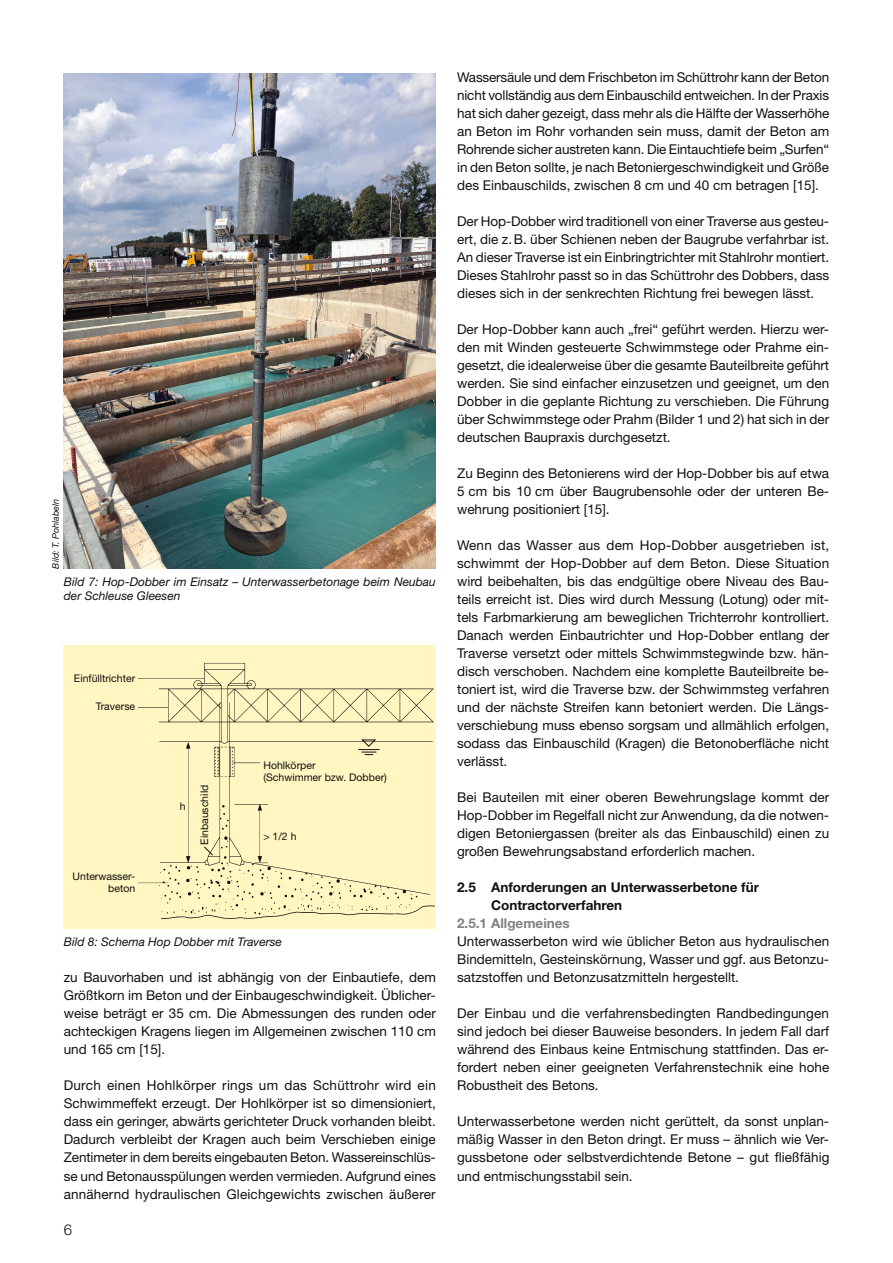
<style>
.page{position:relative;width:893px;height:1263px;background:#fff}
.page>*{position:absolute;margin:0;border:0;box-sizing:border-box;transform-origin:0 0}
.t1{font:300 15px "Helvetica Neue LT Std";color:#11110f}
._3_Fließtext{font:13.5px/18px "Helvetica Neue LT Std";color:#11110f;text-align:justify}
._1_Headline_2{font:700 13.5px/18px "Helvetica Neue LT Std";color:#11110f}
._1_Headline_3{font:700 13.5px "Helvetica Neue LT Std";color:#808281}
._4_Bildunterschrift{font:italic 12px/14.4px "Helvetica Neue LT Std";color:#11110f}
.Bildbeschriftung{font:10.5px "Helvetica Neue LT Std";color:#11110f}
._8_Bildverweis{font:italic 9px "Helvetica Neue LT Std";letter-spacing:-.005em;color:#11110f}
</style>
<div class="page">
<div style="left:64px;top:645px;width:372px;height:283px;background:#fff6c1"></div>
<img style="left:64px;top:73px;width:372px;height:495px">
<img style="left:138px;top:663px;width:296px;height:256px">
<svg style="left:204px;top:846px;width:9px;height:10px"></svg>
<svg style="left:358px;top:739px;width:22px;height:16px"></svg>
<p class="_8_Bildverweis" style="left:50px;top:568px;width:71px;rotate:-90deg">Bild: T. Pohlabeln</p>
<p class="_4_Bildunterschrift" style="left:64px;top:574px;width:374px">Bild 7: Hop-Dobber im Einsatz – Unterwasserbetonage beim Neubau der Schleuse Gleesen</p>
<p class="Bildbeschriftung" style="left:74px;top:672px;width:63px">Einfülltrichter</p>
<p class="Bildbeschriftung" style="left:96px;top:700px;width:41px">Traverse</p>
<p class="Bildbeschriftung" style="left:73px;top:870px;width:64px">Unterwasser-</p>
<p class="Bildbeschriftung" style="left:108px;top:882px;width:29px">beton</p>
<p class="Bildbeschriftung" style="left:180px;top:800px;width:7px">h</p>
<p class="Bildbeschriftung" style="left:198px;top:845px;width:61px;rotate:-90deg">Einbauschild</p>
<p class="Bildbeschriftung" style="left:263px;top:759px;width:54px">Hohlkörper</p>
<p class="Bildbeschriftung" style="left:263px;top:771px;width:125px">(Schwimmer bzw. Dobber)</p>
<p class="Bildbeschriftung" style="left:263px;top:830px;width:35px">&gt; 1/2 h</p>
<p class="_4_Bildunterschrift" style="left:64px;top:934px;width:220px">Bild 8: Schema Hop Dobber mit Traverse</p>
<p class="_3_Fließtext" style="left:64px;top:968px;width:374px">zu Bauvorhaben und ist abhängig von der Einbautiefe, dem Größtkorn im Beton und der Einbaugeschwindigkeit. Üblicher&shy;weise beträgt er 35 cm. Die Abmessungen des runden oder achteckigen Kragens liegen im Allgemeinen zwischen 110 cm und 165 cm [15].</p>
<p class="_3_Fließtext" style="left:64px;top:1076px;width:374px">Durch einen Hohlkörper rings um das Schüttrohr wird ein Schwimmeffekt erzeugt. Der Hohlkörper ist so dimensioniert, dass ein geringer, abwärts gerichteter Druck vorhanden bleibt.<br>Dadurch verbleibt der Kragen auch beim Verschieben einige Zentimeter in dem bereits eingebauten Beton. Wassereinschlüs&shy;se und Betonausspülungen werden vermieden. Aufgrund eines annähernd hydraulischen Gleichgewichts zwischen äußerer</p>
<p class="t1" style="left:64px;top:1220px;width:10px">6</p>
<p class="_3_Fließtext" style="left:457px;top:68px;width:374px">Wassersäule und dem Frischbeton im Schüttrohr kann der Beton nicht vollständig aus dem Einbauschild entweichen. In der Praxis hat sich daher gezeigt, dass mehr als die Hälfte der Wasserhöhe an Beton im Rohr vorhanden sein muss, damit der Beton am Rohrende sicher austreten kann. Die Eintauchtiefe beim „Surfen“ in den Beton sollte, je nach Betoniergeschwindigkeit und Größe des Einbauschilds, zwischen 8 cm und 40 cm betragen [15].</p>
<p class="_3_Fließtext" style="left:457px;top:212px;width:374px">Der Hop-Dobber wird traditionell von einer Traverse aus gesteu&shy;ert, die z.B. über Schienen neben der Baugrube verfahrbar ist.<br>An dieser Traverse ist ein Einbringtrichter mit Stahlrohr montiert.<br>Dieses Stahlrohr passt so in das Schüttrohr des Dobbers, dass dieses sich in der senkrechten Richtung frei bewegen lässt.</p>
<p class="_3_Fließtext" style="left:457px;top:320px;width:374px">Der Hop-Dobber kann auch „frei“ geführt werden. Hierzu wer&shy;den mit Winden gesteuerte Schwimmstege oder Prahme ein&shy;gesetzt, die idealerweise über die gesamte Bauteilbreite geführt werden. Sie sind einfacher einzusetzen und geeignet, um den Dobber in die geplante Richtung zu verschieben. Die Führung über Schwimmstege oder Prahm (Bilder 1 und 2) hat sich in der deutschen Baupraxis durchgesetzt.</p>
<p class="_3_Fließtext" style="left:457px;top:464px;width:374px">Zu Beginn des Betonierens wird der Hop-Dobber bis auf etwa 5 cm bis 10 cm über Baugrubensohle oder der unteren Be&shy;wehrung positioniert [15].</p>
<p class="_3_Fließtext" style="left:457px;top:536px;width:374px">Wenn das Wasser aus dem Hop-Dobber ausgetrieben ist, schwimmt der Hop-Dobber auf dem Beton. Diese Situation wird beibehalten, bis das endgültige obere Niveau des Bau&shy;teils erreicht ist. Dies wird durch Messung (Lotung) oder mit&shy;tels Farbmarkierung am beweglichen Trichterrohr kontrolliert.<br>Danach werden Einbautrichter und Hop-Dobber entlang der Traverse versetzt oder mittels Schwimmstegwinde bzw. hän&shy;disch verschoben. Nachdem eine komplette Bauteilbreite be&shy;toniert ist, wird die Traverse bzw. der Schwimmsteg verfahren und der nächste Streifen kann betoniert werden. Die Längs&shy;verschiebung muss ebenso sorgsam und allmählich erfolgen, sodass das Einbauschild (Kragen) die Betonoberfläche nicht verlässt.</p>
<p class="_3_Fließtext" style="left:457px;top:788px;width:374px">Bei Bauteilen mit einer oberen Bewehrungslage kommt der Hop-Dobber im Regelfall nicht zur Anwendung, da die notwen&shy;digen Betoniergassen (breiter als das Einbauschild) einen zu großen Bewehrungsabstand erforderlich machen.</p>
<p class="_1_Headline_2" style="left:491px;top:878px;width:269px;text-indent:-34px">2.5 Anforderungen an Unterwasserbetone für<br>Contractorverfahren</p>
<p class="_1_Headline_3" style="left:457px;top:915px;width:114px">2.5.1 Allgemeines</p>
<p class="_3_Fließtext" style="left:457px;top:932px;width:374px">Unterwasserbeton wird wie üblicher Beton aus hydraulischen Bindemitteln, Gesteinskörnung, Wasser und ggf. aus Betonzu&shy;satzstoffen und Betonzusatzmitteln hergestellt.</p>
<p class="_3_Fließtext" style="left:457px;top:1004px;width:374px">Der Einbau und die verfahrensbedingten Randbedingungen sind jedoch bei dieser Bauweise besonders. In jedem Fall darf während des Einbaus keine Entmischung stattfinden. Das er&shy;fordert neben einer geeigneten Verfahrenstechnik eine hohe Robustheit des Betons.</p>
<p class="_3_Fließtext" style="left:457px;top:1112px;width:374px">Unterwasserbetone werden nicht gerüttelt, da sonst unplan&shy;mäßig Wasser in den Beton dringt. Er muss – ähnlich wie Ver&shy;gussbetone oder selbstverdichtende Betone – gut fließfähig und entmischungsstabil sein.</p>
</div>
